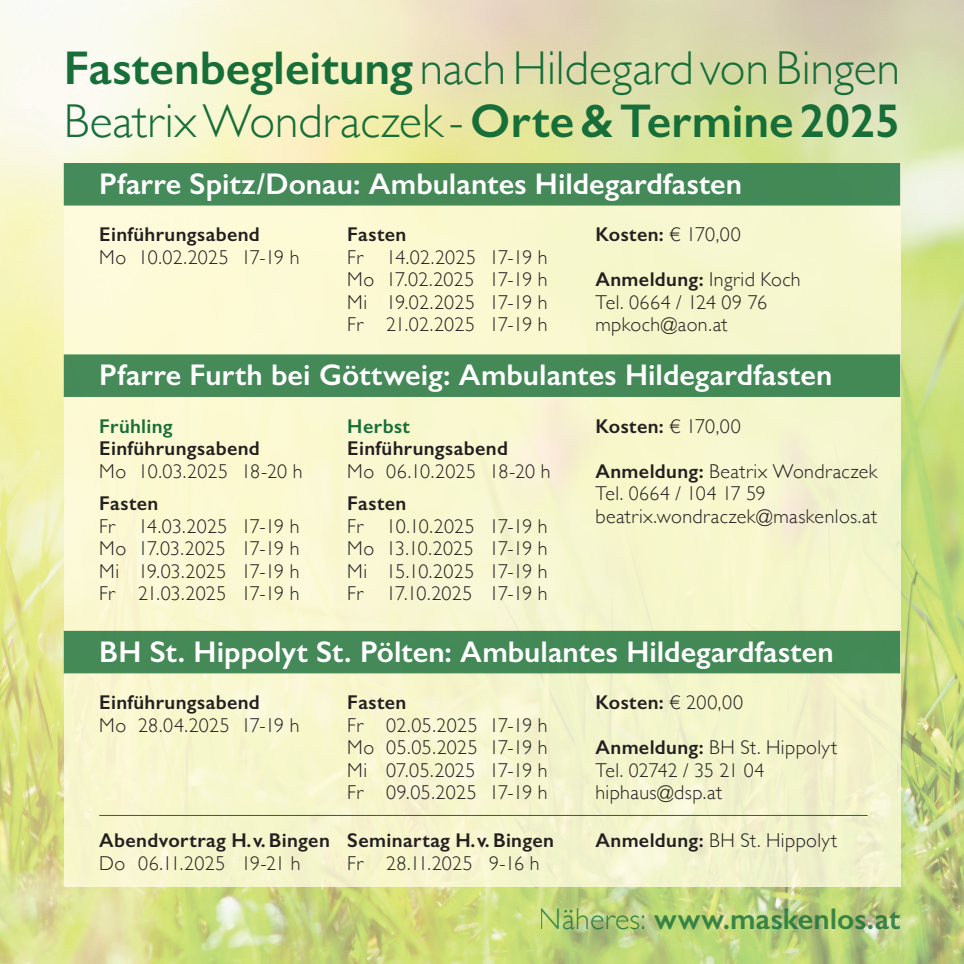
<style>
.page{position:relative;width:964px;height:964px;background:#fff}
.page>*{position:absolute;margin:0;border:0;box-sizing:border-box;transform-origin:0 0}
.t1{font:300 47.5px/52.5px "Gill Sans";color:#176e39}
.t2{font:600 30px "Gill Sans";letter-spacing:.005em;color:#fff}
.t3{font:600 30px "Gill Sans";color:#176e39}
.t4{font:300 20px/22.5px "Gill Sans";letter-spacing:.015em;color:#231f20;text-align:justify}
.t5{font:600 20px "Gill Sans";letter-spacing:.02em;color:#231f20}
.t6{font:600 20px "Gill Sans";letter-spacing:.015em;color:#176e39}
.s1{font-weight:600}
.s2{font-weight:300}
</style>
<div class="page">
<img style="left:0;top:0;width:964px;height:964px">
<div style="left:64px;top:163px;width:836px;height:723px;background:#f8f7cf"></div>
<div style="left:64px;top:163px;width:836px;height:43px;background:#448957;border:1px solid #176e39"></div>
<div style="left:64px;top:354px;width:836px;height:43px;background:#448957;border:1px solid #176e39"></div>
<div style="left:64px;top:631px;width:836px;height:42px;background:#438956"></div>
<hr style="left:99px;top:815px;width:768px;height:1px;background:#176e39">
<h1 class="t1" style="left:64px;top:40px;width:838px"><span class="s1">Fastenbegleitung</span> nach Hildegard von Bingen<br>Beatrix Wondraczek - <span class="s1">Orte &amp; Termine 2025</span></h1>
<h2 class="t2" style="left:99px;top:165px;width:644px">Pfarre Spitz/Donau: Ambulantes Hildegardfasten</h2>
<p class="t5" style="left:99px;top:222px;width:162px">Einführungsabend</p>
<p class="t4" style="left:99px;top:245px;width:202px">Mo 10.02.2025 17-19 h</p>
<p class="t5" style="left:347px;top:222px;width:61px">Fasten</p>
<p class="t4" style="left:347px;top:245px;width:202px">Fr 14.02.2025 17-19 h Mo 17.02.2025 17-19 h Mi 19.02.2025 17-19 h Fr 21.02.2025 17-19 h</p>
<p class="t5" style="left:595px;top:222px;width:147px">Kosten: <span class="s2">€ 170,00</span></p>
<p class="t4" style="left:595px;top:268px;width:207px;text-align:left"><span class="s1">Anmeldung:</span> Ingrid Koch<br>Tel. 0664 / 124 09 76 mpkoch@aon.at</p>
<h2 class="t2" style="left:99px;top:357px;width:734px">Pfarre Furth bei Göttweig: Ambulantes Hildegardfasten</h2>
<p class="t6" style="left:99px;top:414px;width:75px">Frühling</p>
<p class="t5" style="left:99px;top:436px;width:162px">Einführungsabend</p>
<p class="t4" style="left:99px;top:459px;width:205px">Mo 10.03.2025 18-20 h</p>
<p class="t5" style="left:99px;top:491px;width:61px">Fasten</p>
<p class="t4" style="left:99px;top:514px;width:202px">Fr 14.03.2025 17-19 h Mo 17.03.2025 17-19 h Mi 19.03.2025 17-19 h Fr 21.03.2025 17-19 h</p>
<p class="t6" style="left:347px;top:414px;width:64px">Herbst</p>
<p class="t5" style="left:347px;top:436px;width:162px">Einführungsabend</p>
<p class="t4" style="left:347px;top:459px;width:205px">Mo 06.10.2025 18-20 h</p>
<p class="t5" style="left:347px;top:491px;width:61px">Fasten</p>
<p class="t4" style="left:347px;top:514px;width:202px">Fr 10.10.2025 17-19 h Mo 13.10.2025 17-19 h Mi 15.10.2025 17-19 h Fr 17.10.2025 17-19 h</p>
<p class="t5" style="left:595px;top:414px;width:147px">Kosten: <span class="s2">€ 170,00</span></p>
<p class="t4" style="left:595px;top:459px;width:283px;text-align:left"><span class="s1">Anmeldung:</span> Beatrix Wondraczek<br>Tel. 0664 / 104 17 59 beatrix.wondraczek@maskenlos.at</p>
<h2 class="t2" style="left:99px;top:633px;width:736px">BH St. Hippolyt St. Pölten: Ambulantes Hildegardfasten</h2>
<p class="t5" style="left:99px;top:690px;width:162px">Einführungsabend</p>
<p class="t4" style="left:99px;top:713px;width:202px">Mo 28.04.2025 17-19 h</p>
<p class="t5" style="left:595px;top:690px;width:149px">Kosten: <span class="s2">€ 200,00</span></p>
<p class="t4" style="left:595px;top:735px;width:243px;text-align:left"><span class="s1">Anmeldung:</span> BH St. Hippolyt<br>Tel. 02742 / 35 21 04 hiphaus@dsp.at</p>
<p class="t5" style="left:347px;top:690px;width:61px">Fasten</p>
<p class="t4" style="left:347px;top:713px;width:202px">Fr 02.05.2025 17-19 h Mo 05.05.2025 17-19 h Mi 07.05.2025 17-19 h Fr 09.05.2025 17-19 h</p>
<p class="t5" style="left:99px;top:828px;width:232px">Abendvortrag H. v. Bingen</p>
<p class="t4" style="left:99px;top:851px;width:203px">Do 06.11.2025 19-21 h</p>
<p class="t5" style="left:347px;top:828px;width:208px">Seminartag H. v. Bingen</p>
<p class="t4" style="left:347px;top:851px;width:194px">Fr 28.11.2025 9-16 h</p>
<p class="t4" style="left:595px;top:828px;width:243px"><span class="s1">Anmeldung:</span> BH St. Hippolyt</p>
<h2 class="t3" style="left:539px;top:901px;width:363px"><span class="s2">Näheres:</span> www.maskenlos.at</h2>
</div>
